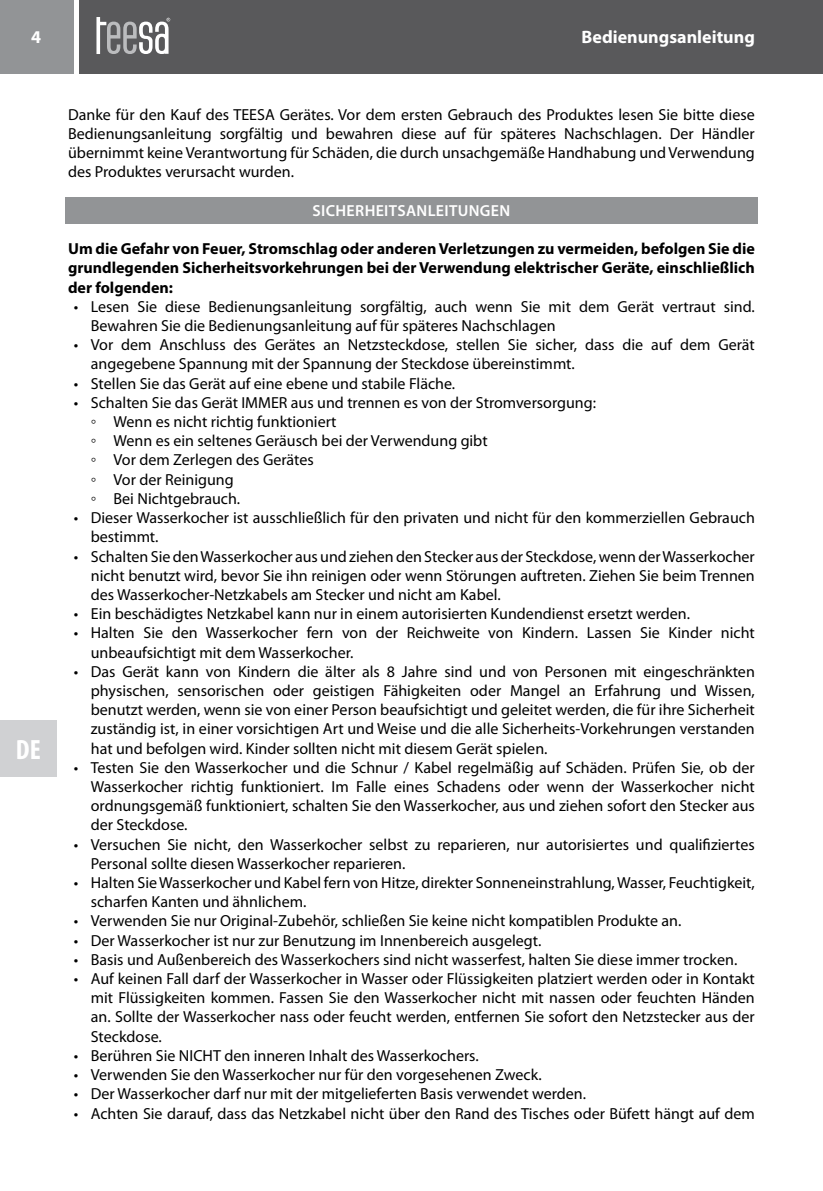
<style>
.page{position:relative;width:823px;height:1191px;background:#fff}
.page>*{position:absolute;margin:0;border:0;box-sizing:border-box;transform-origin:0 0}
.t1{font:700 condensed 28px "Myriad Pro";color:#fff}
.t2{font:700 18px "Myriad Pro";color:#fff}
.t3{font:16px/19.2px "Myriad Pro";color:#000}
.t4{font:700 16px/19.2px "Myriad Pro";color:#000;text-align:justify}
.t5{font:600 16px "Myriad Pro";letter-spacing:.02em;color:#fff}
.s1{font-family:"Arial"}
</style>
<div class="page">
<div style="left:0;top:720px;width:57px;height:57px;background:#d0d1d3"></div>
<div style="left:0;top:0;width:74px;height:74px;background:#929496"></div>
<div style="left:79px;top:0;width:743px;height:74px;background:#59595b"></div>
<svg style="left:96px;top:17px;width:74px;height:37px"></svg>
<div style="left:65px;top:197px;width:692px;height:26px;background:#929496"></div>
<p class="t2" style="left:31px;top:30px;width:11px">4</p>
<p class="t2" style="left:581px;top:30px;width:175px">Bedienungsanleitung</p>
<h1 class="t1" style="left:16px;top:733px;width:26px">DE</h1>
<p class="t3" style="left:68px;top:105px;width:688px;text-align:justify">Danke für den Kauf des TEESA Gerätes. Vor dem ersten Gebrauch des Produktes lesen Sie bitte diese Bedienungsanleitung sorgfältig und bewahren diese auf für späteres Nachschlagen. Der Händler übernimmt keine Verantwortung für Schäden, die durch unsachgemäße Handhabung und Verwendung des Produktes verursacht wurden.</p>
<p class="t5" style="left:312px;top:201px;width:199px">SICHERHEITSANLEITUNGEN</p>
<p class="t4" style="left:68px;top:241px;width:688px">Um die Gefahr von Feuer, Stromschlag oder anderen Verletzungen zu vermeiden, befolgen Sie die grundlegenden Sicherheitsvorkehrungen bei der Verwendung elektrischer Geräte, einschließlich der folgenden:</p>
<p class="t3" style="left:91px;top:296px;width:665px;text-indent:-17px">• Lesen Sie diese Bedienungsanleitung sorgfältig, auch wenn Sie mit dem Gerät vertraut sind.<br>Bewahren Sie die Bedienungsanleitung auf für späteres Nachschlagen</p>
<p class="t3" style="left:91px;top:335px;width:665px;text-indent:-17px">• Vor dem Anschluss des Gerätes an Netzsteckdose, stellen Sie sicher, dass die auf dem Gerät angegebene Spannung mit der Spannung der Steckdose übereinstimmt.</p>
<p class="t3" style="left:74px;top:373px;width:383px">• Stellen Sie das Gerät auf eine ebene und stabile Fläche.</p>
<p class="t3" style="left:91px;top:392px;width:506px;text-indent:-17px">• Schalten Sie das Gerät IMMER aus und trennen es von der Stromversorgung: <span class="s1">◦</span> Wenn es nicht richtig funktioniert<br><span class="s1">◦</span> Wenn es ein seltenes Geräusch bei der Verwendung gibt<br><span class="s1">◦</span> Vor dem Zerlegen des Gerätes<br><span class="s1">◦</span> Vor der Reinigung<br><span class="s1">◦</span> Bei Nichtgebrauch.</p>
<p class="t3" style="left:91px;top:508px;width:665px;text-indent:-17px">• Dieser Wasserkocher ist ausschließlich für den privaten und nicht für den kommerziellen Gebrauch bestimmt.</p>
<p class="t3" style="left:91px;top:546px;width:665px;text-align:justify;text-indent:-17px">• Schalten Sie den Wasserkocher aus und ziehen den Stecker aus der Steckdose, wenn der Wasserkocher nicht benutzt wird, bevor Sie ihn reinigen oder wenn Störungen auftreten. Ziehen Sie beim Trennen des Wasserkocher-Netzkabels am Stecker und nicht am Kabel.</p>
<p class="t3" style="left:74px;top:604px;width:617px">• Ein beschädigtes Netzkabel kann nur in einem autorisierten Kundendienst ersetzt werden.</p>
<p class="t3" style="left:91px;top:623px;width:665px;text-indent:-17px">• Halten Sie den Wasserkocher fern von der Reichweite von Kindern. Lassen Sie Kinder nicht unbeaufsichtigt mit dem Wasserkocher.</p>
<p class="t3" style="left:91px;top:661px;width:665px;text-align:justify;text-indent:-17px">• Das Gerät kann von Kindern die älter als 8 Jahre sind und von Personen mit eingeschränkten physischen, sensorischen oder geistigen Fähigkeiten oder Mangel an Erfahrung und Wissen, benutzt werden, wenn sie von einer Person beaufsichtigt und geleitet werden, die für ihre Sicherheit zuständig ist, in einer vorsichtigen Art und Weise und die alle Sicherheits-Vorkehrungen verstanden hat und befolgen wird. Kinder sollten nicht mit diesem Gerät spielen.</p>
<p class="t3" style="left:91px;top:757px;width:665px;text-align:justify;text-indent:-17px">• Testen Sie den Wasserkocher und die Schnur / Kabel regelmäßig auf Schäden. Prüfen Sie, ob der Wasserkocher richtig funktioniert. Im Falle eines Schadens oder wenn der Wasserkocher nicht ordnungsgemäß funktioniert, schalten Sie den Wasserkocher, aus und ziehen sofort den Stecker aus der Steckdose.</p>
<p class="t3" style="left:91px;top:834px;width:665px;text-indent:-17px">• Versuchen Sie nicht, den Wasserkocher selbst zu reparieren, nur autorisiertes und qualifiziertes<br>Personal sollte diesen Wasserkocher reparieren.</p>
<p class="t3" style="left:91px;top:872px;width:665px;text-indent:-17px">• Halten Sie Wasserkocher und Kabel fern von Hitze, direkter Sonneneinstrahlung, Wasser, Feuchtigkeit, scharfen Kanten und ähnlichem.</p>
<p class="t3" style="left:74px;top:911px;width:609px">• Verwenden Sie nur Original-Zubehör, schließen Sie keine nicht kompatiblen Produkte an.</p>
<p class="t3" style="left:74px;top:930px;width:469px">• Der Wasserkocher ist nur zur Benutzung im Innenbereich ausgelegt.</p>
<p class="t3" style="left:74px;top:949px;width:664px">• Basis und Außenbereich des Wasserkochers sind nicht wasserfest, halten Sie diese immer trocken.</p>
<p class="t3" style="left:91px;top:968px;width:665px;text-align:justify;text-indent:-17px">• Auf keinen Fall darf der Wasserkocher in Wasser oder Flüssigkeiten platziert werden oder in Kontakt mit Flüssigkeiten kommen. Fassen Sie den Wasserkocher nicht mit nassen oder feuchten Händen an. Sollte der Wasserkocher nass oder feucht werden, entfernen Sie sofort den Netzstecker aus der Steckdose.</p>
<p class="t3" style="left:74px;top:1045px;width:406px">• Berühren Sie NICHT den inneren Inhalt des Wasserkochers.</p>
<p class="t3" style="left:74px;top:1064px;width:469px">• Verwenden Sie den Wasserkocher nur für den vorgesehenen Zweck.</p>
<p class="t3" style="left:74px;top:1084px;width:513px">• Der Wasserkocher darf nur mit der mitgelieferten Basis verwendet werden.</p>
<p class="t3" style="left:74px;top:1103px;width:682px">• Achten Sie darauf, dass das Netzkabel nicht über den Rand des Tisches oder Büfett hängt auf dem</p>
</div>
